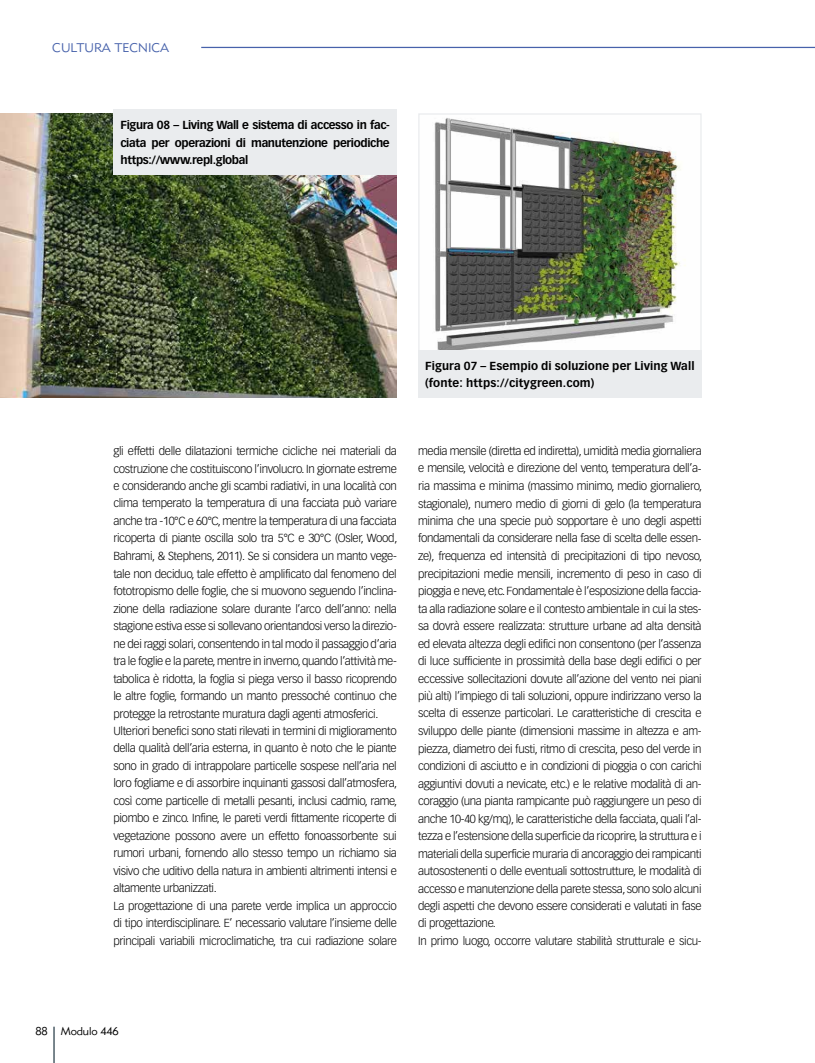
<style>
.page{position:relative;width:815px;height:1063px;background:#fff}
.page>*{position:absolute;margin:0;border:0;box-sizing:border-box;transform-origin:0 0}
.t1{font:12.5px "Metro Lite LT Two";color:#4762ab}
.t2{font:300 11.5px/17.5px "Vectora LT Std";letter-spacing:-.03em;color:#000}
.t3{font:700 11.5px/17.5px "Vectora LT Std";letter-spacing:.01em;color:#000}
.t4{font:11.25px "Metro Lite LT Two";letter-spacing:-.015em;color:#000}
</style>
<div class="page">
<hr style="left:53px;top:1027px;width:2px;height:36px;background:#717e86">
<img style="left:434px;top:118px;width:252px;height:232px">
<div style="left:418px;top:113px;width:284px;height:257px;border:1px solid #eaecee"></div>
<img style="left:0;top:113px;width:397px;height:285px">
<hr style="left:201px;top:47px;width:614px;height:1px;background:#4762ab">
<div style="left:418px;top:350px;width:284px;height:48px;background:#eaecee"></div>
<div style="left:113px;top:110px;width:284px;height:65px;background:#eaecee"></div>
<p class="t1" style="left:52px;top:40px;width:119px">CULTURA TECNICA</p>
<p class="t3" style="left:120px;top:117px;width:271px;text-align:justify">Figura 08 – Living Wall e sistema di accesso in fac&shy;ciata per operazioni di manutenzione periodiche https://www.repl.global</p>
<p class="t3" style="left:425px;top:357px;width:271px">Figura 07 – Esempio di soluzione per Living Wall (fonte: https://citygreen.com)</p>
<p class="t2" style="left:113px;top:442px;width:285px">gli effetti delle dilatazioni termiche cicliche nei materiali da costruzione che costituiscono l’involucro. In giornate estreme e considerando anche gli scambi radiativi, in una località con clima temperato la temperatura di una facciata può variare anche tra -10°C e 60°C, mentre la temperatura di una facciata ricoperta di piante oscilla solo tra 5°C e 30°C (Osler, Wood, Bahrami, &amp; Stephens, 2011). Se si considera un manto vege&shy;tale non deciduo, tale effetto è amplificato dal fenomeno del fototropismo delle foglie, che si muovono seguendo l’inclina&shy;zione della radiazione solare durante l’arco dell’anno: nella stagione estiva esse si sollevano orientandosi verso la direzio&shy;ne dei raggi solari, consentendo in tal modo il passaggio d’aria tra le foglie e la parete, mentre in inverno, quando l’attività me&shy;tabolica è ridotta, la foglia si piega verso il basso ricoprendo le altre foglie, formando un manto pressoché continuo che protegge la retrostante muratura dagli agenti atmosferici.<br>Ulteriori benefici sono stati rilevati in termini di miglioramento della qualità dell’aria esterna, in quanto è noto che le piante sono in grado di intrappolare particelle sospese nell’aria nel loro fogliame e di assorbire inquinanti gassosi dall’atmosfera, così come particelle di metalli pesanti, inclusi cadmio, rame, piombo e zinco. Infine, le pareti verdi fittamente ricoperte di vegetazione possono avere un effetto fonoassorbente sui rumori urbani, fornendo allo stesso tempo un richiamo sia visivo che uditivo della natura in ambienti altrimenti intensi e altamente urbanizzati.<br>La progettazione di una parete verde implica un approccio di tipo interdisciplinare. E’ necessario valutare l’insieme delle principali variabili microclimatiche, tra cui radiazione solare</p>
<p class="t2" style="left:418px;top:442px;width:285px">media mensile (diretta ed indiretta), umidità media giornaliera e mensile, velocità e direzione del vento, temperatura dell’a&shy;ria massima e minima (massimo minimo, medio giornaliero, stagionale), numero medio di giorni di gelo (la temperatura minima che una specie può sopportare è uno degli aspetti fondamentali da considerare nella fase di scelta delle essen&shy;ze), frequenza ed intensità di precipitazioni di tipo nevoso, precipitazioni medie mensili, incremento di peso in caso di pioggia e neve, etc. Fondamentale è l’esposizione della faccia&shy;ta alla radiazione solare e il contesto ambientale in cui la stes&shy;sa dovrà essere realizzata: strutture urbane ad alta densità ed elevata altezza degli edifici non consentono (per l’assenza di luce sufficiente in prossimità della base degli edifici o per eccessive sollecitazioni dovute all’azione del vento nei piani più alti) l’impiego di tali soluzioni, oppure indirizzano verso la scelta di essenze particolari. Le caratteristiche di crescita e sviluppo delle piante (dimensioni massime in altezza e am&shy;piezza, diametro dei fusti, ritmo di crescita, peso del verde in condizioni di asciutto e in condizioni di pioggia o con carichi aggiuntivi dovuti a nevicate, etc.) e le relative modalità di an&shy;coraggio (una pianta rampicante può raggiungere un peso di anche 10-40 kg/mq), le caratteristiche della facciata, quali l’al&shy;tezza e l’estensione della superficie da ricoprire, la struttura e i materiali della superficie muraria di ancoraggio dei rampicanti autosostenenti o delle eventuali sottostrutture, le modalità di accesso e manutenzione della parete stessa, sono solo alcuni degli aspetti che devono essere considerati e valutati in fase di progettazione.<br>In primo luogo, occorre valutare stabilità strutturale e sicu-</p>
<p class="t4" style="left:35px;top:1025px;width:85px">88 Modulo 446</p>
</div>
